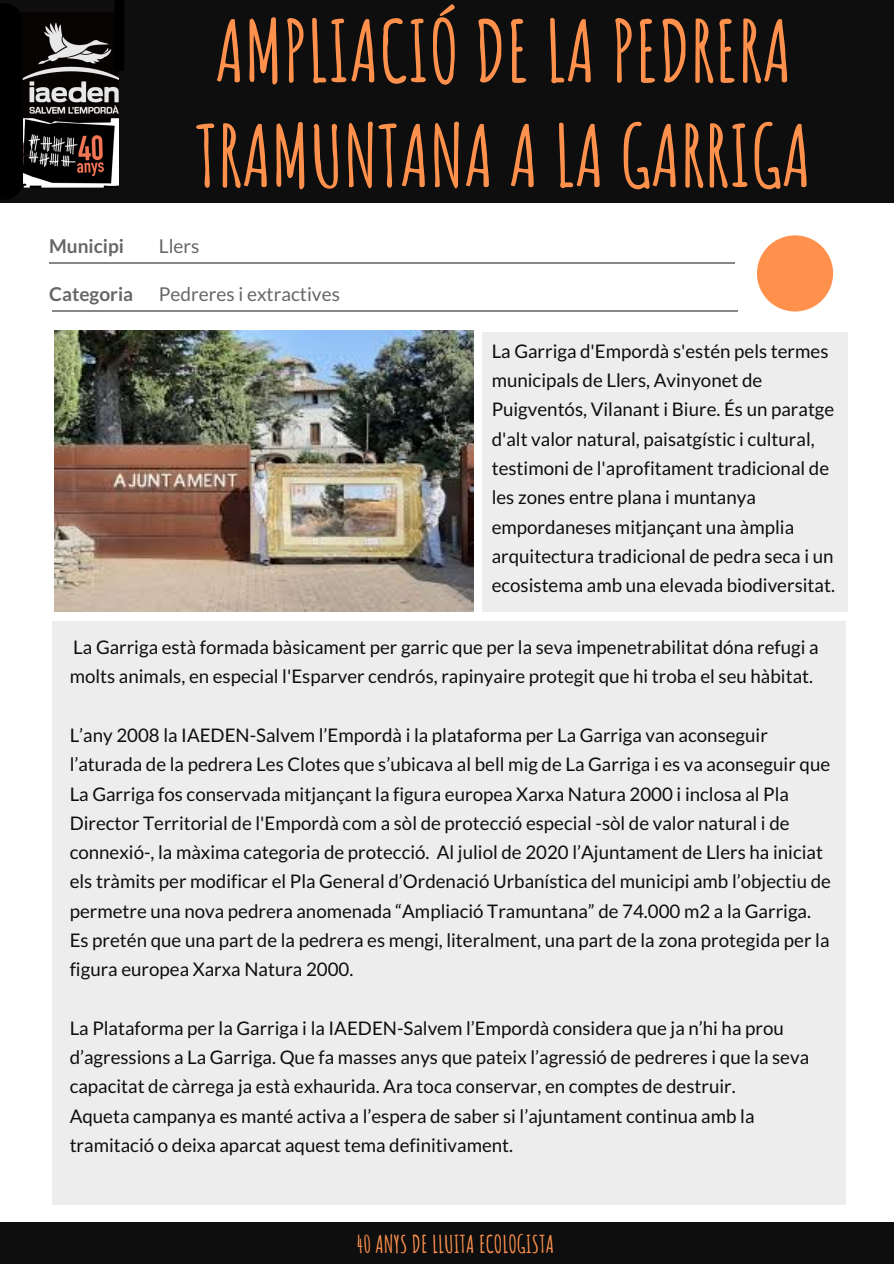
<style>
.page{position:relative;width:894px;height:1264px;background:#fff}
.page>*{position:absolute;margin:0;border:0;box-sizing:border-box;transform-origin:0 0}
.t1{font:700 84px/104.7px "Amatic SC";color:#ff914d}
.t2{font:700 24px "Amatic SC";color:#ff914d}
.t3{font:19.05px "Lato";color:#666}
.t4{font:700 19.05px "Lato";color:#666}
.t5{font:18.75px/29.2px "Lato";color:#0e0e0e}
</style>
<div class="page">
<div style="left:52px;top:621px;width:793px;height:583px;background:#ededed"></div>
<div style="left:0;top:1221px;width:893px;height:42px;background:#0e0e0e"></div>
<hr style="left:49px;top:262px;width:685px;height:1px;background:#0e0e0e">
<svg style="left:757px;top:235px;width:75px;height:76px"></svg>
<div style="left:0;top:0;width:893px;height:203px;background:#0e0e0e"></div>
<img style="left:23px;top:13px;width:96px;height:174px">
<div style="left:0;top:3px;width:23px;height:197px;background:#000"></div>
<svg style="left:115px;top:0;width:9px;height:71px"></svg>
<hr style="left:52px;top:310px;width:685px;height:1px;background:#0e0e0e">
<img style="left:54px;top:330px;width:419px;height:282px">
<div style="left:482px;top:332px;width:364px;height:279px;background:#ededed"></div>
<p class="t4" style="left:49px;top:234px;width:76px">Municipi</p>
<p class="t4" style="left:49px;top:282px;width:85px">Categoria</p>
<h1 class="t1" style="left:196px;top:-2px;width:617px">AMPLIACIÓ DE LA PEDRERA<br>TRAMUNTANA A LA GARRIGA</h1>
<p class="t3" style="left:159px;top:234px;width:42px">Llers</p>
<p class="t3" style="left:159px;top:282px;width:182px">Pedreres i extractives</p>
<p class="t5" style="left:491px;top:336px;width:345px">La Garriga d'Empordà s'estén pels termes municipals de Llers, Avinyonet de Puigventós, Vilanant i Biure. És un paratge d'alt valor natural, paisatgístic i cultural, testimoni de l'aprofitament tradicional de les zones entre plana i muntanya empordaneses mitjançant una àmplia arquitectura tradicional de pedra seca i un ecosistema amb una elevada biodiversitat.</p>
<p class="t5" style="left:70px;top:632px;width:750px">La Garriga està formada bàsicament per garric que per la seva impenetrabilitat dóna refugi a molts animals, en especial l'Esparver cendrós, rapinyaire protegit que hi troba el seu hàbitat.</p>
<p class="t5" style="left:70px;top:720px;width:762px">L’any 2008 la IAEDEN-Salvem l’Empordà i la plataforma per La Garriga van aconseguir l’aturada de la pedrera Les Clotes que s’ubicava al bell mig de La Garriga i es va aconseguir que La Garriga fos conservada mitjançant la figura europea Xarxa Natura 2000 i inclosa al Pla Director Territorial de l'Empordà com a sòl de protecció especial -sòl de valor natural i de connexió-, la màxima categoria de protecció. Al juliol de 2020 l’Ajuntament de Llers ha iniciat els tràmits per modificar el Pla General d’Ordenació Urbanística del municipi amb l’objectiu de permetre una nova pedrera anomenada “Ampliació Tramuntana” de 74.000 m2 a la Garriga.<br>Es pretén que una part de la pedrera es mengi, literalment, una part de la zona protegida per la figura europea Xarxa Natura 2000.</p>
<p class="t5" style="left:70px;top:1012px;width:740px">La Plataforma per la Garriga i la IAEDEN-Salvem l’Empordà considera que ja n’hi ha prou d’agressions a La Garriga. Que fa masses anys que pateix l’agressió de pedreres i que la seva capacitat de càrrega ja està exhaurida. Ara toca conservar, en comptes de destruir.<br>Aqueta campanya es manté activa a l’espera de saber si l’ajuntament continua amb la tramitació o deixa aparcat aquest tema definitivament.</p>
<p class="t2" style="left:356px;top:1228px;width:199px">40 ANYS DE LLUITA ECOLOGISTA</p>
</div>
